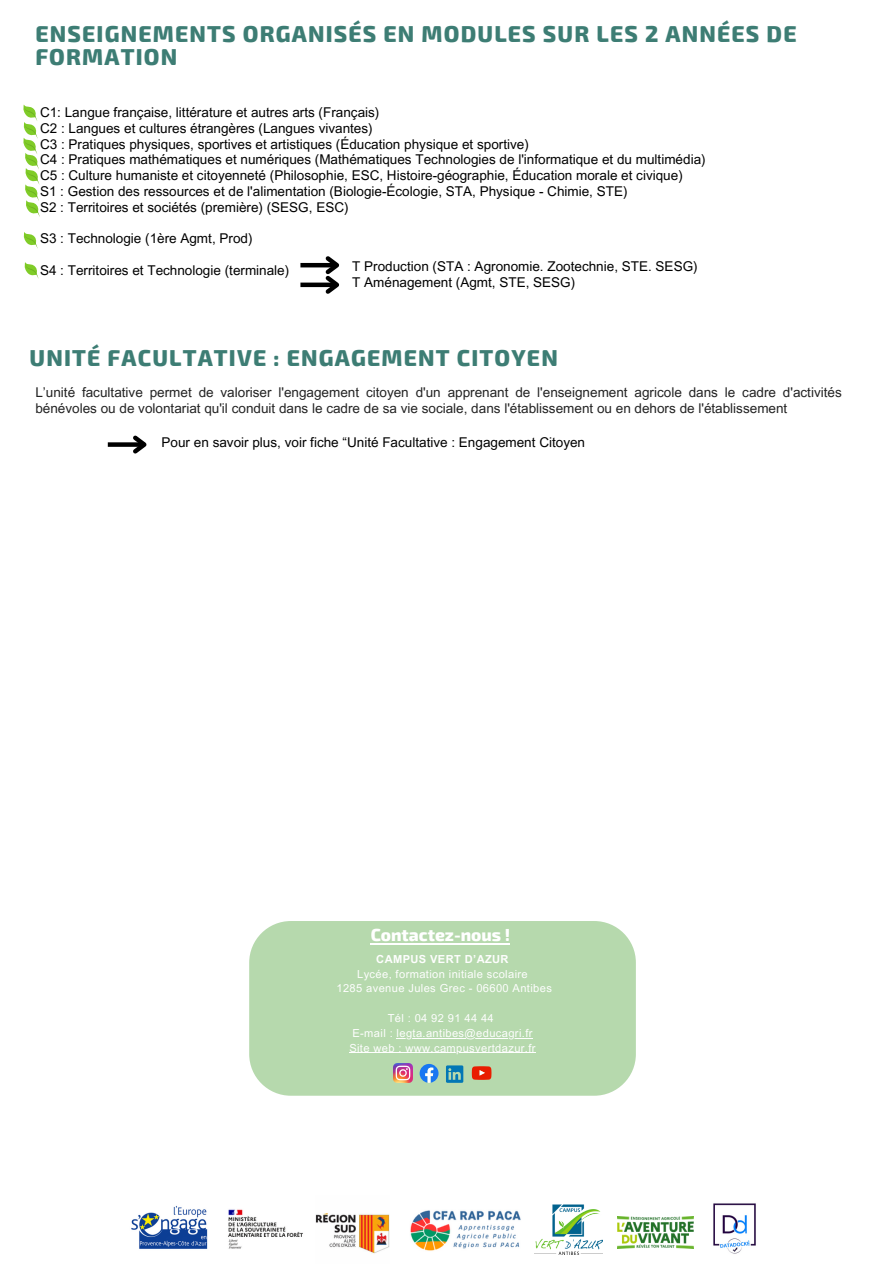
<style>
.page{position:relative;width:894px;height:1264px;background:#fff}
.page>*{position:absolute;margin:0;border:0;box-sizing:border-box;transform-origin:0 0}
.t1{font:800 22.5px/22.5px "Exo 2";letter-spacing:.05em;color:#3d7d74}
.t2{font:800 17.1px "Exo 2";color:#fff}
.t3{font:13.5px/15.8px "Arial MT Pro";color:#000}
.t4{font:13.5px/16.8px "Arial MT Pro";color:#222}
.t5{font:11.1px "Arial MT Pro";letter-spacing:.035em;color:#fefefe}
.t6{font:700 11.1px "Arial MT Pro";letter-spacing:.035em;color:#fefefe}
</style>
<div class="page">
<hr style="left:300px;top:263px;width:37px;height:4px;background:#000">
<div style="left:300px;top:282px;width:37px;height:5px;background:#000"></div>
<svg style="left:321px;top:256px;width:19px;height:38px"></svg>
<svg style="left:23px;top:232px;width:15px;height:17px"></svg>
<svg style="left:24px;top:262px;width:15px;height:17px"></svg>
<svg style="left:23px;top:104px;width:17px;height:113px"></svg>
<div style="left:249px;top:921px;width:386px;height:174px;background:#b6d9ad;border-radius:42px"></div>
<img style="left:393px;top:1063px;width:19px;height:19px">
<svg style="left:419px;top:1064px;width:19px;height:18px"></svg>
<svg style="left:446px;top:1065px;width:17px;height:17px"></svg>
<svg style="left:471px;top:1066px;width:20px;height:13px"></svg>
<hr style="left:370px;top:942px;width:140px;height:2px;background:#fff">
<hr style="left:396px;top:1037px;width:136px;height:1px;background:#fefefe">
<hr style="left:349px;top:1052px;width:187px;height:1px;background:#fefefe">
<img style="left:131px;top:1205px;width:77px;height:44px">
<img style="left:315px;top:1213px;width:74px;height:41px">
<img style="left:410px;top:1210px;width:111px;height:41px">
<img style="left:713px;top:1203px;width:43px;height:51px">
<img style="left:535px;top:1204px;width:67px;height:49px">
<img style="left:617px;top:1216px;width:76px;height:32px">
<div style="left:108px;top:442px;width:36px;height:5px;background:#000"></div>
<svg style="left:129px;top:435px;width:18px;height:19px"></svg>
<img style="left:228px;top:1209px;width:75px;height:40px">
<p class="t1" style="left:35px;top:22px;width:762px">ENSEIGNEMENTS ORGANISÉS EN MODULES SUR LES 2 ANNÉES DE<br>FORMATION</p>
<p class="t3" style="left:40px;top:106px;width:667px">C1: Langue française, littérature et autres arts (Français)<br>C2 : Langues et cultures étrangères (Langues vivantes)<br>C3 : Pratiques physiques, sportives et artistiques (Éducation physique et sportive)<br>C4 : Pratiques mathématiques et numériques (Mathématiques Technologies de l'informatique et du multimédia)<br>C5 : Culture humaniste et citoyenneté (Philosophie, ESC, Histoire-géographie, Éducation morale et civique)<br>S1 : Gestion des ressources et de l'alimentation (Biologie-Écologie, STA, Physique - Chimie, STE)<br>S2 : Territoires et sociétés (première) (SESG, ESC)</p>
<p class="t3" style="left:40px;top:232px;width:214px">S3 : Technologie (1ère Agmt, Prod)</p>
<p class="t3" style="left:40px;top:264px;width:251px">S4 : Territoires et Technologie (terminale)</p>
<p class="t3" style="left:352px;top:260px;width:347px">T Production (STA : Agronomie. Zootechnie, STE. SESG)<br>T Aménagement (Agmt, STE, SESG)</p>
<p class="t1" style="left:29px;top:345px;width:529px">UNITÉ FACULTATIVE : ENGAGEMENT CITOYEN</p>
<p class="t4" style="left:35px;top:385px;width:807px">L’unité facultative permet de valoriser l'engagement citoyen d'un apprenant de l'enseignement agricole dans le cadre d'activités bénévoles ou de volontariat qu'il conduit dans le cadre de sa vie sociale, dans l'établissement ou en dehors de l'établissement</p>
<h3 class="t3" style="left:161px;top:436px;width:425px">Pour en savoir plus, voir fiche “Unité Facultative : Engagement Citoyen</h3>
<p class="t2" style="left:370px;top:923px;width:141px">Contactez-nous !</p>
<p class="t6" style="left:376px;top:954px;width:134px">CAMPUS VERT D’AZUR</p>
<p class="t5" style="left:357px;top:969px;width:172px">Lycée, formation initiale scolaire</p>
<p class="t5" style="left:336px;top:984px;width:217px">1285 avenue Jules Grec - 06600 Antibes</p>
<p class="t5" style="left:387px;top:1013px;width:107px">Tél : 04 92 91 44 44</p>
<h3 class="t5" style="left:352px;top:1028px;width:181px">E-mail : legta.antibes@educagri.fr</h3>
<h3 class="t5" style="left:349px;top:1043px;width:188px">Site web : www.campusvertdazur.fr</h3>
</div>
